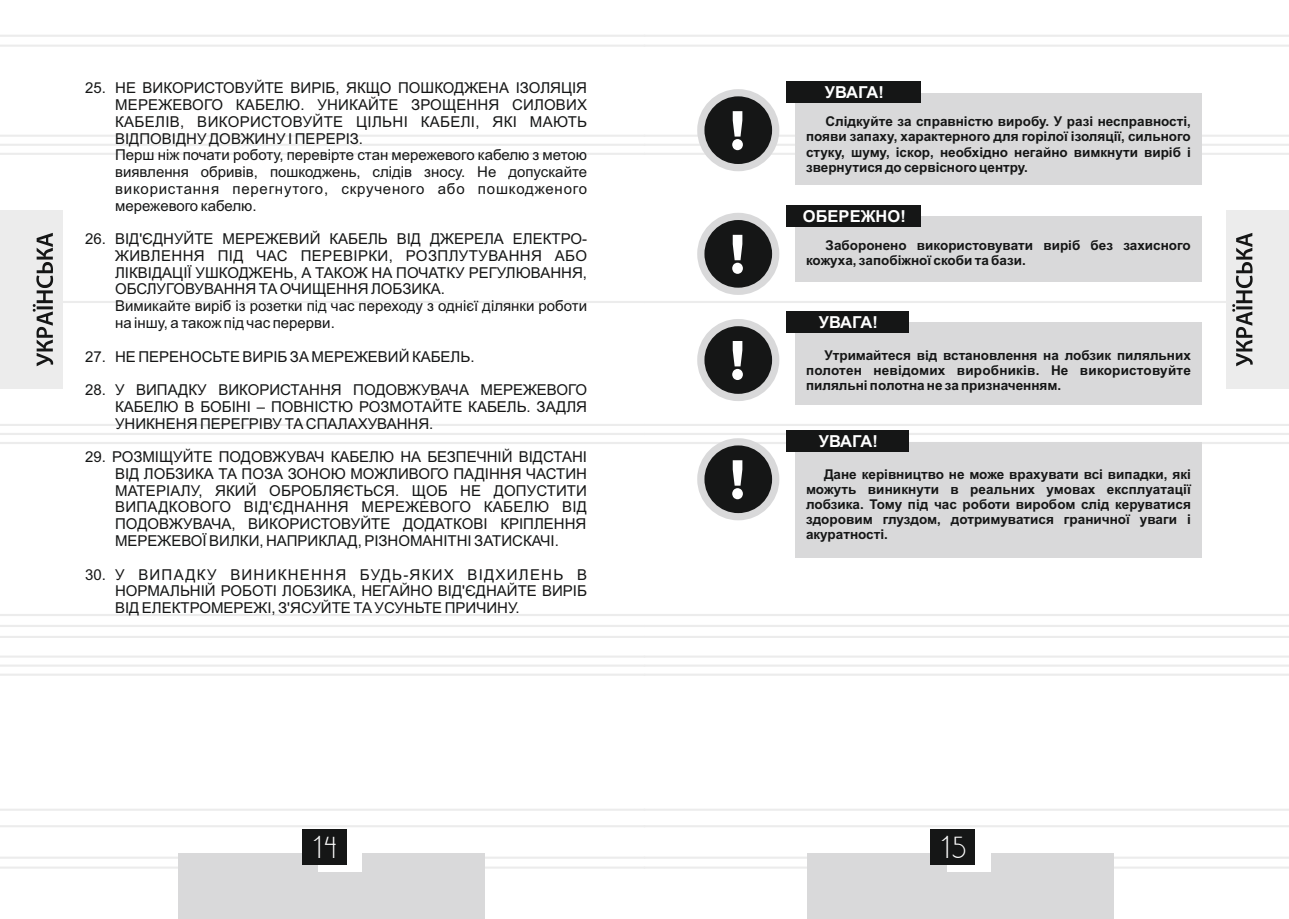
<style>
.page{position:relative;width:1289px;height:919px;background:#fff}
.page>*{position:absolute;margin:0;border:0;box-sizing:border-box;transform-origin:0 0}
.t1{font:26.25px "DS Standart Cyr";color:#fff}
.t2{font:700 16.5px "Arial";color:#fff}
.t3{font:15px/16.8px "Arial";color:#151616;text-align:justify}
.t4{font:700 13.5px/15.1px "Arial";color:#151616;text-align:justify}
</style>
<div class="page">
<hr style="left:644px;top:153px;width:644px;height:2px;background:#ececec">
<hr style="left:644px;top:424px;width:644px;height:2px;background:#ececec">
<hr style="left:644px;top:442px;width:644px;height:2px;background:#ececec">
<hr style="left:644px;top:614px;width:644px;height:2px;background:#ececec">
<hr style="left:644px;top:635px;width:644px;height:3px;background:#ececec">
<hr style="left:644px;top:655px;width:644px;height:2px;background:#ececec">
<hr style="left:644px;top:673px;width:644px;height:2px;background:#ececec">
<hr style="left:644px;top:856px;width:644px;height:2px;background:#ececec">
<hr style="left:644px;top:866px;width:644px;height:2px;background:#ececec">
<hr style="left:644px;top:35px;width:644px;height:2px;background:#ececec">
<hr style="left:644px;top:45px;width:644px;height:2px;background:#ececec">
<hr style="left:644px;top:808px;width:644px;height:2px;background:#ececec">
<hr style="left:644px;top:825px;width:644px;height:2px;background:#ececec">
<hr style="left:644px;top:301px;width:644px;height:2px;background:#ececec">
<hr style="left:0;top:153px;width:644px;height:2px;background:#ececec">
<hr style="left:0;top:424px;width:644px;height:2px;background:#ececec">
<svg style="left:0;top:432px;width:1288px;height:4px"></svg>
<hr style="left:0;top:442px;width:644px;height:2px;background:#ececec">
<hr style="left:0;top:614px;width:644px;height:2px;background:#ececec">
<hr style="left:0;top:625px;width:1288px;height:2px;background:#ececec">
<hr style="left:0;top:635px;width:644px;height:3px;background:#ececec">
<hr style="left:0;top:655px;width:644px;height:2px;background:#ececec">
<hr style="left:0;top:664px;width:1288px;height:3px;background:#f1f1f1">
<hr style="left:0;top:673px;width:644px;height:2px;background:#ececec">
<hr style="left:0;top:856px;width:644px;height:2px;background:#ececec">
<hr style="left:0;top:866px;width:644px;height:2px;background:#ececec">
<hr style="left:0;top:35px;width:644px;height:2px;background:#ececec">
<hr style="left:0;top:45px;width:644px;height:2px;background:#ececec">
<hr style="left:0;top:808px;width:644px;height:2px;background:#ececec">
<hr style="left:0;top:825px;width:644px;height:2px;background:#ececec">
<hr style="left:0;top:301px;width:644px;height:2px;background:#ececec">
<div style="left:178px;top:853px;width:307px;height:65px;background:#d9d9da"></div>
<div style="left:318px;top:832px;width:44px;height:39px;background:#fff"></div>
<div style="left:301px;top:829px;width:45px;height:36px;background:#151616"></div>
<div style="left:0;top:210px;width:62px;height:179px;background:#ececec"></div>
<svg style="left:33px;top:233px;width:20px;height:133px"></svg>
<div style="left:807px;top:853px;width:306px;height:65px;background:#d9d9da"></div>
<div style="left:946px;top:832px;width:44px;height:39px;background:#fff"></div>
<div style="left:930px;top:829px;width:45px;height:36px;background:#151616"></div>
<div style="left:1226px;top:210px;width:62px;height:179px;background:#ececec"></div>
<svg style="left:1232px;top:233px;width:20px;height:133px"></svg>
<div style="left:697px;top:89px;width:82px;height:82px;border:14px solid #d9d9da;border-radius:50%"></div>
<div style="left:704px;top:96px;width:68px;height:68px;background:#151616;border-radius:50%"></div>
<svg style="left:0;top:111px;width:1288px;height:39px"></svg>
<div style="left:794px;top:93px;width:407px;height:91px;background:#d9d9da"></div>
<div style="left:786px;top:81px;width:134px;height:22px;background:#151616"></div>
<div style="left:697px;top:319px;width:82px;height:82px;border:14px solid #d9d9da;border-radius:50%"></div>
<div style="left:704px;top:326px;width:68px;height:68px;background:#151616;border-radius:50%"></div>
<svg style="left:732px;top:341px;width:11px;height:39px"></svg>
<div style="left:794px;top:322px;width:407px;height:83px;background:#d9d9da"></div>
<div style="left:786px;top:311px;width:122px;height:22px;background:#151616"></div>
<div style="left:697px;top:438px;width:82px;height:82px;border:14px solid #d9d9da;border-radius:50%"></div>
<div style="left:704px;top:445px;width:68px;height:68px;background:#151616;border-radius:50%"></div>
<svg style="left:732px;top:460px;width:11px;height:39px"></svg>
<div style="left:794px;top:442px;width:407px;height:115px;background:#d9d9da"></div>
<div style="left:786px;top:430px;width:122px;height:22px;background:#151616"></div>
<div style="left:697px;top:213px;width:82px;height:82px;border:14px solid #d9d9da;border-radius:50%"></div>
<div style="left:704px;top:220px;width:68px;height:68px;background:#151616;border-radius:50%"></div>
<svg style="left:732px;top:235px;width:11px;height:39px"></svg>
<div style="left:794px;top:216px;width:407px;height:66px;background:#d9d9da"></div>
<div style="left:786px;top:205px;width:134px;height:22px;background:#151616"></div>
<p class="t3" style="left:115px;top:81px;width:473px;text-align:left;text-indent:-30px">25. НЕ ВИКОРИСТОВУЙТЕ ВИРІБ, ЯКЩО ПОШКОДЖЕНА ІЗОЛЯЦІЯ МЕРЕЖЕВОГО КАБЕЛЮ. УНИКАЙТЕ ЗРОЩЕННЯ СИЛОВИХ КАБЕЛІВ, ВИКОРИСТОВУЙТЕ ЦІЛЬНІ КАБЕЛІ, ЯКІ МАЮТЬ ВІДПОВІДНУ ДОВЖИНУ І ПЕРЕРІЗ.<br>Перш ніж почати роботу, перевірте стан мережевого кабелю з метою виявлення обривів, пошкоджень, слідів зносу. Не допускайте використання перегнутого, скрученого або пошкодженого мережевого кабелю.</p>
<p class="t3" style="left:115px;top:232px;width:473px;text-align:left;text-indent:-30px">26. ВІД'ЄДНУЙТЕ МЕРЕЖЕВИЙ КАБЕЛЬ ВІД ДЖЕРЕЛА ЕЛЕКТРО-ЖИВЛЕННЯ ПІД ЧАС ПЕРЕВІРКИ, РОЗПЛУТУВАННЯ АБО ЛІКВІДАЦІЇ УШКОДЖЕНЬ, А ТАКОЖ НА ПОЧАТКУ РЕГУЛЮВАННЯ, ОБСЛУГОВУВАННЯ ТА ОЧИЩЕННЯ ЛОБЗИКА.<br>Вимикайте виріб із розетки під час переходу з однієї ділянки роботи на іншу, а також під час перерви.</p>
<p class="t3" style="left:85px;top:349px;width:391px">27. НЕ ПЕРЕНОСЬТЕ ВИРІБ ЗА МЕРЕЖЕВИЙ КАБЕЛЬ.</p>
<p class="t3" style="left:115px;top:383px;width:473px;text-indent:-30px">28. У ВИПАДКУ ВИКОРИСТАННЯ ПОДОВЖУВАЧА МЕРЕЖЕВОГО КАБЕЛЮ В БОБІНІ – ПОВНІСТЮ РОЗМОТАЙТЕ КАБЕЛЬ. ЗАДЛЯ УНИКНЕНЯ ПЕРЕГРІВУ ТА СПАЛАХУВАННЯ.</p>
<p class="t3" style="left:115px;top:450px;width:473px;text-indent:-30px">29. РОЗМІЩУЙТЕ ПОДОВЖУВАЧ КАБЕЛЮ НА БЕЗПЕЧНІЙ ВІДСТАНІ ВІД ЛОБЗИКА ТА ПОЗА ЗОНОЮ МОЖЛИВОГО ПАДІННЯ ЧАСТИН МАТЕРІАЛУ, ЯКИЙ ОБРОБЛЯЄТЬСЯ. ЩОБ НЕ ДОПУСТИТИ ВИПАДКОВОГО ВІД'ЄДНАННЯ МЕРЕЖЕВОГО КАБЕЛЮ ВІД ПОДОВЖУВАЧА, ВИКОРИСТОВУЙТЕ ДОДАТКОВІ КРІПЛЕННЯ МЕРЕЖЕВОЇ ВИЛКИ, НАПРИКЛАД, РІЗНОМАНІТНІ ЗАТИСКАЧІ.</p>
<p class="t3" style="left:115px;top:567px;width:473px;text-indent:-30px">30. У ВИПАДКУ ВИНИКНЕННЯ БУДЬ-ЯКИХ ВІДХИЛЕНЬ В НОРМАЛЬНІЙ РОБОТІ ЛОБЗИКА, НЕГАЙНО ВІД'ЄДНАЙТЕ ВИРІБ ВІД ЕЛЕКТРОМЕРЕЖІ, З'ЯСУЙТЕ ТА УСУНЬТЕ ПРИЧИНУ.</p>
<p class="t2" style="left:824px;top:86px;width:60px">УВАГА!</p>
<p class="t4" style="left:806px;top:115px;width:386px;text-indent:20px">Слідкуйте за справністю виробу. У разі несправності, появи запаху, характерного для горілої ізоляції, сильного стуку, шуму, іскор, необхідно негайно вимкнути виріб і звернутися до сервісного центру.</p>
<p class="t2" style="left:803px;top:210px;width:104px">ОБЕРЕЖНО!</p>
<p class="t4" style="left:806px;top:239px;width:386px;text-indent:20px">Заборонено використовувати виріб без захисного кожуха, запобіжної скоби та бази.</p>
<p class="t2" style="left:818px;top:316px;width:60px">УВАГА!</p>
<p class="t4" style="left:806px;top:348px;width:386px;text-indent:18px">Утримайтеся від встановлення на лобзик пиляльних полотен невідомих виробників. Не використовуйте пиляльні полотна не за призначенням.</p>
<p class="t2" style="left:818px;top:435px;width:60px">УВАГА!</p>
<p class="t4" style="left:806px;top:467px;width:386px;text-indent:18px">Дане керівництво не може врахувати всі випадки, які можуть виникнути в реальних умовах експлуатації лобзика. Тому під час роботи виробом слід керуватися здоровим глуздом, дотримуватися граничної уваги і акуратності.</p>
<h1 class="t1" style="left:313px;top:836px;width:25px">14</h1>
<h1 class="t1" style="left:941px;top:836px;width:26px">15</h1>
</div>
